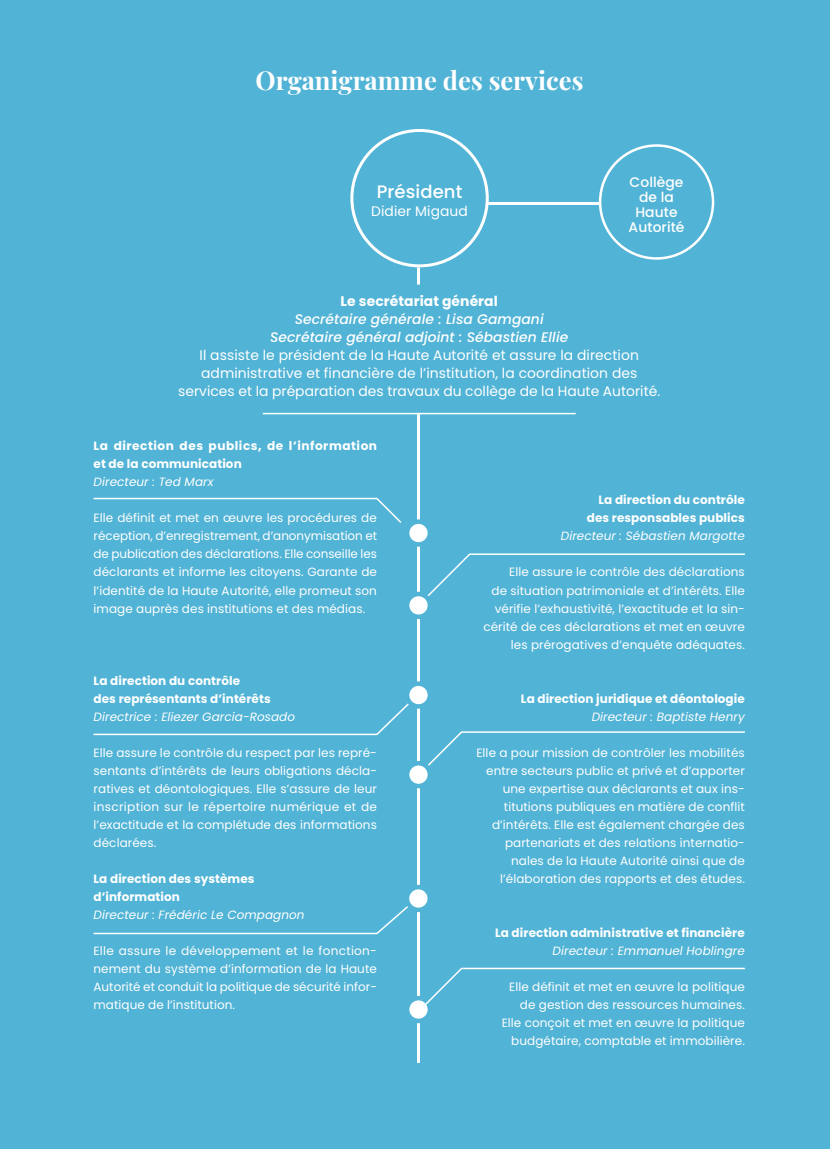
<style>
.page{position:relative;width:830px;height:1149px;background:#fff}
.page>*{position:absolute;margin:0;border:0;box-sizing:border-box;transform-origin:0 0}
.t1{font:700 25.5px "Playfair Display";color:#fff}
.t2{font:18px "Poppins HATVP 500";letter-spacing:.005em;color:#fff}
.t3{font:13.8px/18px "Poppins HATVP 400";letter-spacing:.005em;color:#fff;text-align:center}
.t4{font:13.8px/18px "Poppins HATVP 500 i";letter-spacing:.005em;color:#fff;text-align:center}
.t5{font:13.8px/15px "Poppins HATVP 500";letter-spacing:.005em;color:#fff;text-align:center}
.t6{font:13.8px "Poppins HATVP 700";letter-spacing:.005em;color:#fff}
.t7{font:12px/18px "Poppins HATVP 400";letter-spacing:.005em;color:#fff;text-align:justify}
.t8{font:12px/18px "Poppins HATVP 700";letter-spacing:.005em;color:#fff}
.t9{font:italic 12px "Poppins";letter-spacing:.005em;color:#fff}
.t10{font:12px/18px "Poppins HATVP 700";letter-spacing:.045em;color:#fff}
</style>
<div class="page">
<div style="left:0;top:0;width:829px;height:1148px;background:#51b3d5"></div>
<hr style="left:417px;top:414px;width:3px;height:648px;background:#fff">
<hr style="left:417px;top:267px;width:3px;height:17px;background:#fff">
<svg style="left:407px;top:521px;width:22px;height:23px"></svg>
<div style="left:404px;top:519px;width:28px;height:27px;border:4px solid #51b3d5;border-radius:50%"></div>
<svg style="left:407px;top:997px;width:22px;height:23px"></svg>
<div style="left:404px;top:995px;width:28px;height:27px;border:4px solid #51b3d5;border-radius:50%"></div>
<div style="left:350px;top:129px;width:138px;height:138px;border:3px solid #fff;border-radius:50%"></div>
<div style="left:598px;top:144px;width:116px;height:115px;border:3px solid #fff;border-radius:50%"></div>
<hr style="left:263px;top:412px;width:157px;height:2px;background:#fff">
<hr style="left:417px;top:412px;width:158px;height:2px;background:#fff">
<hr style="left:486px;top:202px;width:112px;height:3px;background:#fff">
<svg style="left:93px;top:497px;width:309px;height:26px"></svg>
<svg style="left:428px;top:553px;width:317px;height:43px"></svg>
<svg style="left:93px;top:906px;width:326px;height:28px"></svg>
<svg style="left:93px;top:703px;width:652px;height:63px"></svg>
<svg style="left:418px;top:967px;width:327px;height:44px"></svg>
<svg style="left:407px;top:594px;width:22px;height:22px"></svg>
<div style="left:404px;top:591px;width:28px;height:28px;border:4px solid #51b3d5;border-radius:50%"></div>
<svg style="left:407px;top:763px;width:22px;height:22px"></svg>
<div style="left:404px;top:760px;width:28px;height:28px;border:4px solid #51b3d5;border-radius:50%"></div>
<svg style="left:407px;top:683px;width:22px;height:23px"></svg>
<div style="left:404px;top:681px;width:28px;height:27px;border:4px solid #51b3d5;border-radius:50%"></div>
<svg style="left:407px;top:886px;width:22px;height:23px"></svg>
<div style="left:404px;top:884px;width:28px;height:27px;border:4px solid #51b3d5;border-radius:50%"></div>
<h1 class="t1" style="left:255px;top:60px;width:329px">Organigramme des services</h1>
<h2 class="t2" style="left:376px;top:180px;width:87px">Président</h2>
<p class="t3" style="left:371px;top:202px;width:98px">Didier Migaud</p>
<p class="t5" style="left:628px;top:174px;width:57px">Collège de la<br>Haute<br>Autorité</p>
<p class="t6" style="left:340px;top:292px;width:159px">Le secrétariat général</p>
<p class="t4" style="left:270px;top:310px;width:299px">Secrétaire générale : Lisa Gamgani<br>Secrétaire général adjoint : Sébastien Ellie</p>
<p class="t3" style="left:178px;top:346px;width:483px">Il assiste le président de la Haute Autorité et assure la direction administrative et financière de l’institution, la coordination des services et la préparation des travaux du collège de la Haute Autorité.</p>
<p class="t10" style="left:94px;top:437px;width:285px">La direction des publics, de l’information et de la communication</p>
<p class="t9" style="left:94px;top:475px;width:121px">Directeur : Ted Marx</p>
<p class="t7" style="left:94px;top:509px;width:285px">Elle définit et met en œuvre les procédures de réception, d’enregistrement, d’anonymisation et de publication des déclarations. Elle conseille les déclarants et informe les citoyens. Garante de l’identité de la Haute Autorité, elle promeut son image auprès des institutions et des médias.</p>
<p class="t8" style="left:94px;top:671px;width:178px">La direction du contrôle<br>des représentants d’intérêts</p>
<p class="t9" style="left:94px;top:709px;width:203px">Directrice : Eliezer Garcia-Rosado</p>
<p class="t7" style="left:94px;top:743px;width:285px">Elle assure le contrôle du respect par les repré&shy;sentants d’intérêts de leurs obligations décla&shy;ratives et déontologiques. Elle s’assure de leur inscription sur le répertoire numérique et de l’exactitude et la complétude des informations déclarées.</p>
<p class="t8" style="left:93px;top:869px;width:162px">La direction des systèmes d’information</p>
<p class="t9" style="left:93px;top:907px;width:212px">Directeur : Frédéric Le Compagnon</p>
<p class="t7" style="left:93px;top:941px;width:285px">Elle assure le développement et le fonction&shy;nement du système d’information de la Haute Autorité et conduit la politique de sécurité infor&shy;matique de l’institution.</p>
<p class="t8" style="left:586px;top:491px;width:159px;text-align:right">La direction du contrôle des responsables publics</p>
<p class="t9" style="left:560px;top:529px;width:185px">Directeur : Sébastien Margotte</p>
<p class="t7" style="left:483px;top:563px;width:263px;text-align:right">Elle assure le contrôle des déclarations<br>de situation patrimoniale et d’intérêts. Elle vérifie l’exhaustivité, l’exactitude et la sin&shy;cérité de ces déclarations et met en œuvre les prérogatives d’enquête adéquates.</p>
<p class="t8" style="left:520px;top:689px;width:225px">La direction juridique et déontologie</p>
<p class="t9" style="left:591px;top:709px;width:155px">Directeur : Baptiste Henry</p>
<p class="t7" style="left:476px;top:743px;width:270px;text-align:right">Elle a pour mission de contrôler les mobilités entre secteurs public et privé et d’apporter une expertise aux déclarants et aux ins&shy;titutions publiques en matière de conflit d’intérêts. Elle est également chargée des partenariats et des relations internatio&shy;nales de la Haute Autorité ainsi que de l’élaboration des rapports et des études.</p>
<p class="t8" style="left:495px;top:923px;width:251px">La direction administrative et financière</p>
<p class="t9" style="left:552px;top:943px;width:194px">Directeur : Emmanuel Hoblingre</p>
<p class="t7" style="left:501px;top:977px;width:244px;text-align:right">Elle définit et met en œuvre la politique de gestion des ressources humaines.<br>Elle conçoit et met en œuvre la politique budgétaire, comptable et immobilière.</p>
</div>
